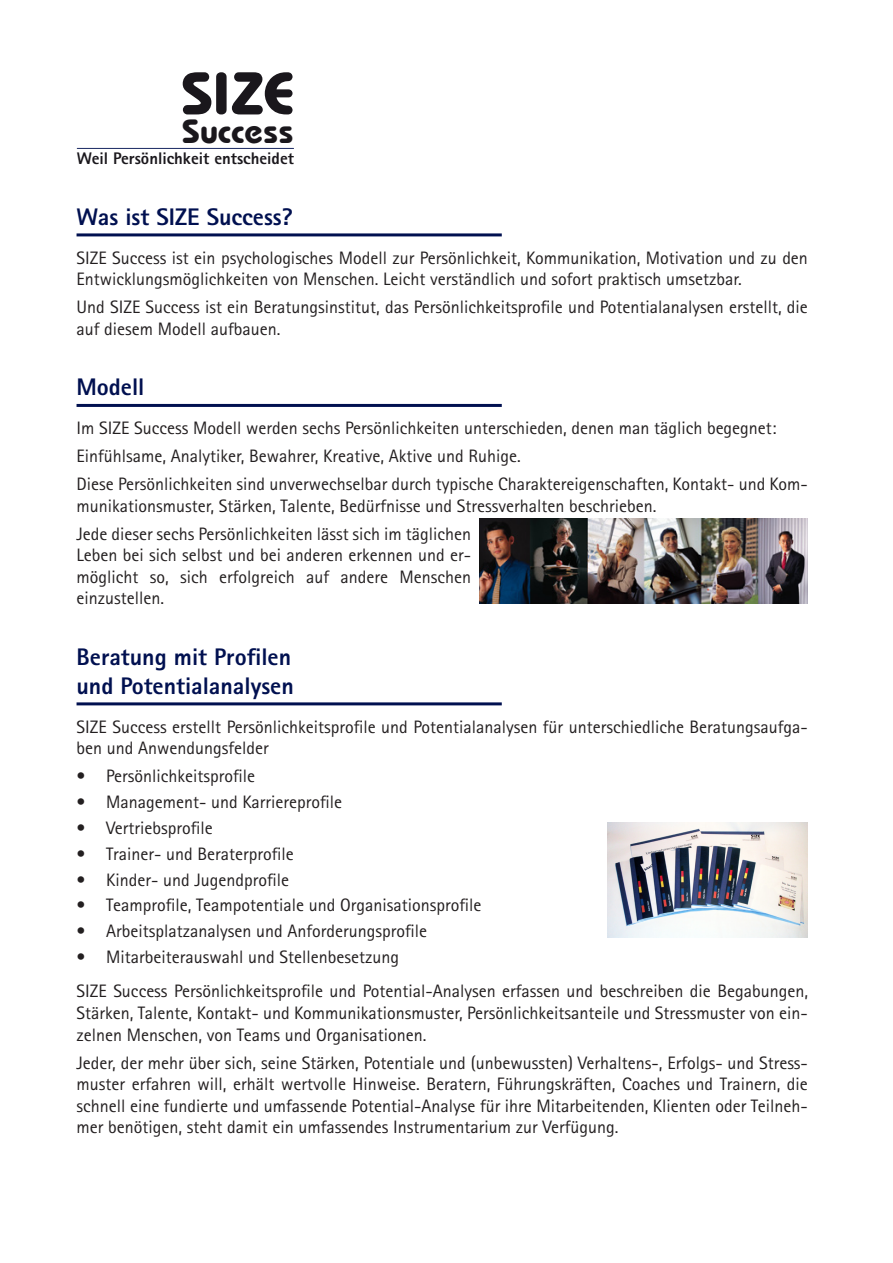
<style>
.page{position:relative;width:893px;height:1263px;background:#fff}
.page>*{position:absolute;margin:0;border:0;box-sizing:border-box;transform-origin:0 0}
.t1{font:35.4px "Bauhaus Itc T Bold Ro 1";color:#1a171c}
.Überschriften{font:800 24px/28.8px "Rotis Sans Serif Std";color:#001050}
.Fliesstext{font:18px/21.6px "Rotis Sans Serif Std";color:#231f20}
.t2{font:800 16.8px "Rotis Sans Serif Std";color:#1a171c}
</style>
<div class="page">
<svg style="left:183px;top:72px;width:110px;height:42px"></svg>
<svg style="left:77px;top:148px;width:217px;height:1px"></svg>
<hr style="left:77px;top:233px;width:425px;height:3px;background:#001050">
<hr style="left:77px;top:404px;width:425px;height:3px;background:#001050">
<hr style="left:77px;top:702px;width:425px;height:3px;background:#001050">
<img style="left:480px;top:519px;width:328px;height:85px">
<img style="left:607px;top:823px;width:201px;height:115px">
<h1 class="t1" style="left:182px;top:111px;width:113px">Success</h1>
<p class="t2" style="left:77px;top:148px;width:219px">Weil Persönlichkeit entscheidet</p>
<p class="Überschriften" style="left:77px;top:202px;width:218px">Was ist SIZE Success?</p>
<p class="Fliesstext" style="left:77px;top:247px;width:733px">SIZE Success ist ein psychologisches Modell zur Persönlichkeit, Kommunikation, Motivation und zu den<br>Entwicklungsmöglichkeiten von Menschen. Leicht verständlich und sofort praktisch umsetzbar.</p>
<p class="Fliesstext" style="left:77px;top:296px;width:733px">Und SIZE Success ist ein Beratungsinstitut, das Persönlichkeitsprofile und Potentialanalysen erstellt, die auf diesem Modell aufbauen.</p>
<p class="Überschriften" style="left:77px;top:373px;width:69px">Modell</p>
<p class="Fliesstext" style="left:77px;top:417px;width:702px">Im SIZE Success Modell werden sechs Persönlichkeiten unterschieden, denen man täglich begegnet:</p>
<p class="Fliesstext" style="left:77px;top:445px;width:446px">Einfühlsame, Analytiker, Bewahrer, Kreative, Aktive und Ruhige.</p>
<p class="Fliesstext" style="left:77px;top:473px;width:733px">Diese Persönlichkeiten sind unverwechselbar durch typische Charaktereigenschaften, Kontakt- und Kom&shy;munikationsmuster, Stärken, Talente, Bedürfnisse und Stressverhalten beschrieben.</p>
<p class="Fliesstext" style="left:77px;top:523px;width:396px;text-align:justify">Jede dieser sechs Persönlichkeiten lässt sich im täglichen Leben bei sich selbst und bei anderen erkennen und er&shy;möglicht so, sich erfolgreich auf andere Menschen einzustellen.</p>
<p class="Überschriften" style="left:77px;top:642px;width:219px">Beratung mit Profilen und Potentialanalysen</p>
<p class="Fliesstext" style="left:77px;top:715px;width:733px">SIZE Success erstellt Persönlichkeitsprofile und Potentialanalysen für unterschiedliche Beratungsaufga&shy;ben und Anwendungsfelder</p>
<p class="Fliesstext" style="left:77px;top:765px;width:180px">• Persönlichkeitsprofile</p>
<p class="Fliesstext" style="left:77px;top:791px;width:267px">• Management- und Karriereprofile</p>
<p class="Fliesstext" style="left:77px;top:817px;width:138px">• Vertriebsprofile</p>
<p class="Fliesstext" style="left:77px;top:843px;width:219px">• Trainer- und Beraterprofile</p>
<p class="Fliesstext" style="left:77px;top:868px;width:214px">• Kinder- und Jugendprofile</p>
<p class="Fliesstext" style="left:77px;top:894px;width:406px">• Teamprofile, Teampotentiale und Organisationsprofile</p>
<p class="Fliesstext" style="left:77px;top:920px;width:352px">• Arbeitsplatzanalysen und Anforderungsprofile</p>
<p class="Fliesstext" style="left:77px;top:946px;width:324px">• Mitarbeiterauswahl und Stellenbesetzung</p>
<p class="Fliesstext" style="left:77px;top:980px;width:733px;text-align:justify">SIZE Success Persönlichkeitsprofile und Potential-Analysen erfassen und beschreiben die Begabungen, Stärken, Talente, Kontakt- und Kommunikationsmuster, Persönlichkeitsanteile und Stressmuster von ein&shy;zelnen Menschen, von Teams und Organisationen.</p>
<p class="Fliesstext" style="left:77px;top:1051px;width:733px;text-align:justify">Jeder, der mehr über sich, seine Stärken, Potentiale und (unbewussten) Verhaltens-, Erfolgs- und Stress&shy;muster erfahren will, erhält wertvolle Hinweise. Beratern, Führungskräften, Coaches und Trainern, die schnell eine fundierte und umfassende Potential-Analyse für ihre Mitarbeitenden, Klienten oder Teilneh&shy;mer benötigen, steht damit ein umfassendes Instrumentarium zur Verfügung.</p>
</div>
